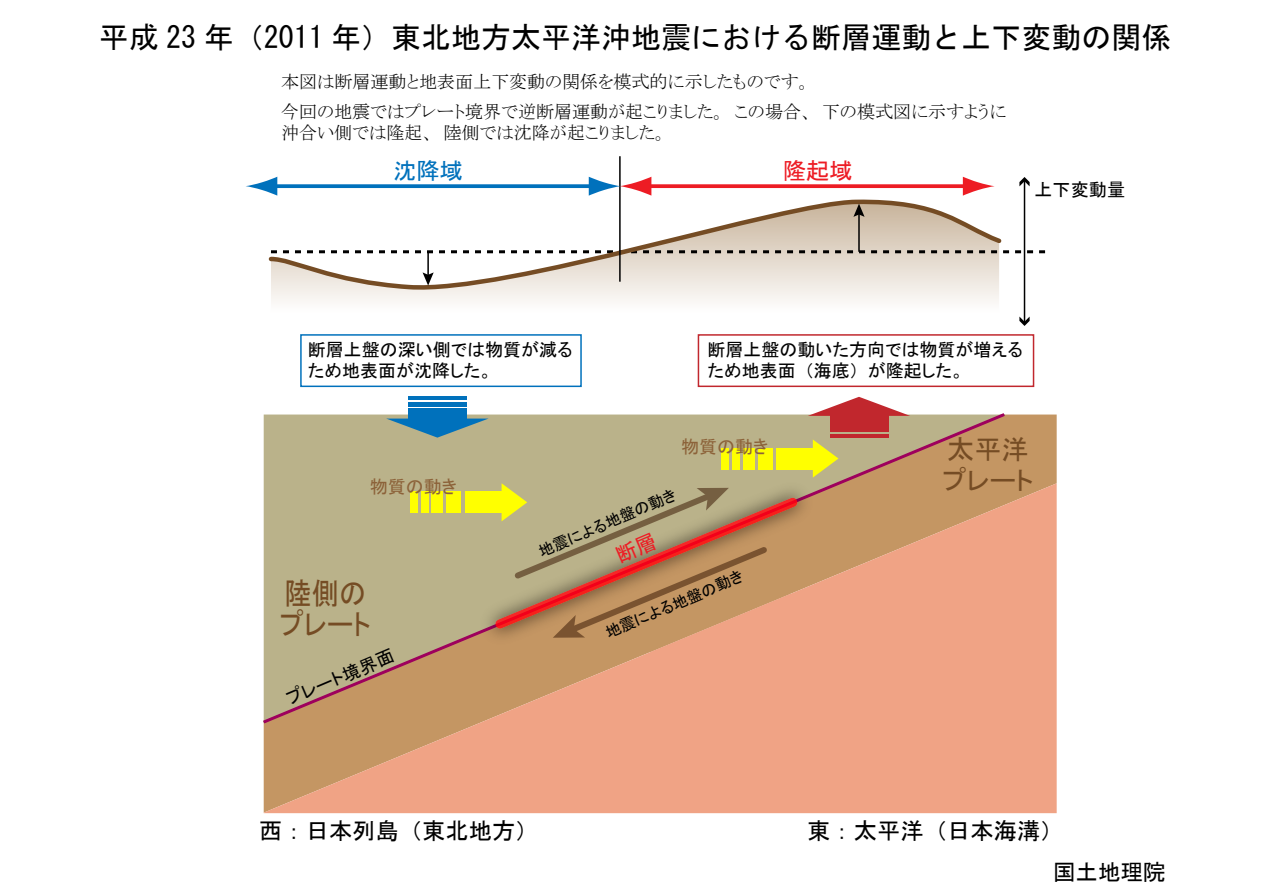
<style>
.page{position:relative;width:1263px;height:893px;background:#fff}
.page>*{position:absolute;margin:0;border:0;box-sizing:border-box;transform-origin:0 0}
.t1{font:30.3px/31px "MS P Gothic";color:#754c24;scale:.9 1}
.t2{font:30px "MS Gothic";color:#000}
.t3{font:27.15px/31px "MS P Gothic";color:#754c24}
.t4{font:23.25px "MS P Gothic";color:#000}
.t5{font:23.25px "MS P Gothic";color:#ed1c24}
.t6{font:23.25px "MS P Gothic";color:#0071bc}
.t7{font:22.5px "MS Gothic";color:#000}
.t8{font:18.15px "MS P Gothic";color:#000}
.t9{font:18px/29.5px "MS P Mincho";color:#000}
.t10{font:18px/21px "MS P Gothic";color:#000}
.t11{font:18px "MS P Gothic";color:#8c6239}
.t12{font:15.6px "MS P Gothic";color:#000}
</style>
<div class="page">
<svg style="left:264px;top:483px;width:793px;height:330px;background:#eaa181"></svg>
<hr style="left:271px;top:299px;width:728px;height:3px;background:#f9f6f3">
<svg style="left:1005px;top:250px;width:41px;height:3px"></svg>
<svg style="left:268px;top:199px;width:737px;height:100px"></svg>
<hr style="left:619px;top:156px;width:2px;height:126px;background:#000">
<hr style="left:1024px;top:181px;width:1px;height:141px;background:#000">
<svg style="left:1019px;top:177px;width:10px;height:9px"></svg>
<svg style="left:1019px;top:317px;width:10px;height:9px"></svg>
<hr style="left:858px;top:213px;width:2px;height:39px;background:#000">
<svg style="left:853px;top:204px;width:11px;height:13px"></svg>
<hr style="left:427px;top:252px;width:2px;height:25px;background:#000">
<svg style="left:423px;top:272px;width:11px;height:14px"></svg>
<svg style="left:277px;top:184px;width:312px;height:4px"></svg>
<svg style="left:246px;top:177px;width:31px;height:19px"></svg>
<svg style="left:651px;top:184px;width:312px;height:4px"></svg>
<svg style="left:963px;top:177px;width:31px;height:19px"></svg>
<svg style="left:589px;top:177px;width:62px;height:19px"></svg>
<hr style="left:408px;top:397px;width:59px;height:3px;background:#0071bc">
<div style="left:408px;top:402px;width:59px;height:5px;background:#0071bc"></div>
<div style="left:408px;top:408px;width:59px;height:12px;background:#0071bc"></div>
<svg style="left:821px;top:397px;width:76px;height:14px"></svg>
<svg style="left:263px;top:411px;width:745px;height:315px;background:#cda77e"></svg>
<img style="left:473px;top:475px;width:347px;height:176px">
<svg style="left:488px;top:491px;width:316px;height:145px;background:#ca9b6a"></svg>
<div style="left:300px;top:334px;width:282px;height:53px;border:2px solid #0071bc"></div>
<div style="left:698px;top:334px;width:336px;height:53px;border:2px solid #c1272d"></div>
<svg style="left:502px;top:483px;width:270px;height:155px;background:#ba946a"></svg>
<h2 class="t2" style="left:99px;top:22px;width:1074px">平成 23 年（2011 年）東北地方太平洋沖地震における断層運動と上下変動の関係</h2>
<p class="t9" style="left:281px;top:67px;width:727px">本図は断層運動と地表面上下変動の関係を模式的に示したものです。<br>今回の地震ではプレート境界で逆断層運動が起こりました。この場合、下の模式図に示すように</p>
<p class="t9" style="left:281px;top:118px;width:388px">沖合い側では隆起、陸側では沈降が起こりました。</p>
<p class="t6" style="left:393px;top:159px;width:71px">沈降域</p>
<p class="t5" style="left:783px;top:159px;width:71px">隆起域</p>
<p class="t8" style="left:1034px;top:180px;width:92px">上下変動量</p>
<p class="t10" style="left:308px;top:339px;width:266px">断層上盤の深い側では物質が減るため地表面が沈降した。</p>
<p class="t10" style="left:707px;top:339px;width:317px">断層上盤の動いた方向では物質が増えるため地表面（海底）が隆起した。</p>
<p class="t11" style="left:370px;top:478px;width:89px">物質の動き</p>
<h1 class="t1" style="left:280px;top:578px;width:103px">陸側のプレート</h1>
<p class="t8" style="left:284px;top:691px;width:117px;rotate:-23deg">プレート境界面</p>
<p class="t11" style="left:681px;top:438px;width:89px">物質の動き</p>
<p class="t12" style="left:536px;top:544px;width:149px;rotate:-23deg">地震による地盤の動き</p>
<p class="t12" style="left:603px;top:626px;width:149px;rotate:-23deg">地震による地盤の動き</p>
<h3 class="t3" style="left:942px;top:433px;width:92px">太平洋プレート</h3>
<p class="t4" style="left:259px;top:819px;width:270px">西：日本列島（東北地方）</p>
<p class="t4" style="left:807px;top:819px;width:246px">東：太平洋（日本海溝）</p>
<p class="t7" style="left:1053px;top:861px;width:114px">国土地理院</p>
</div>
